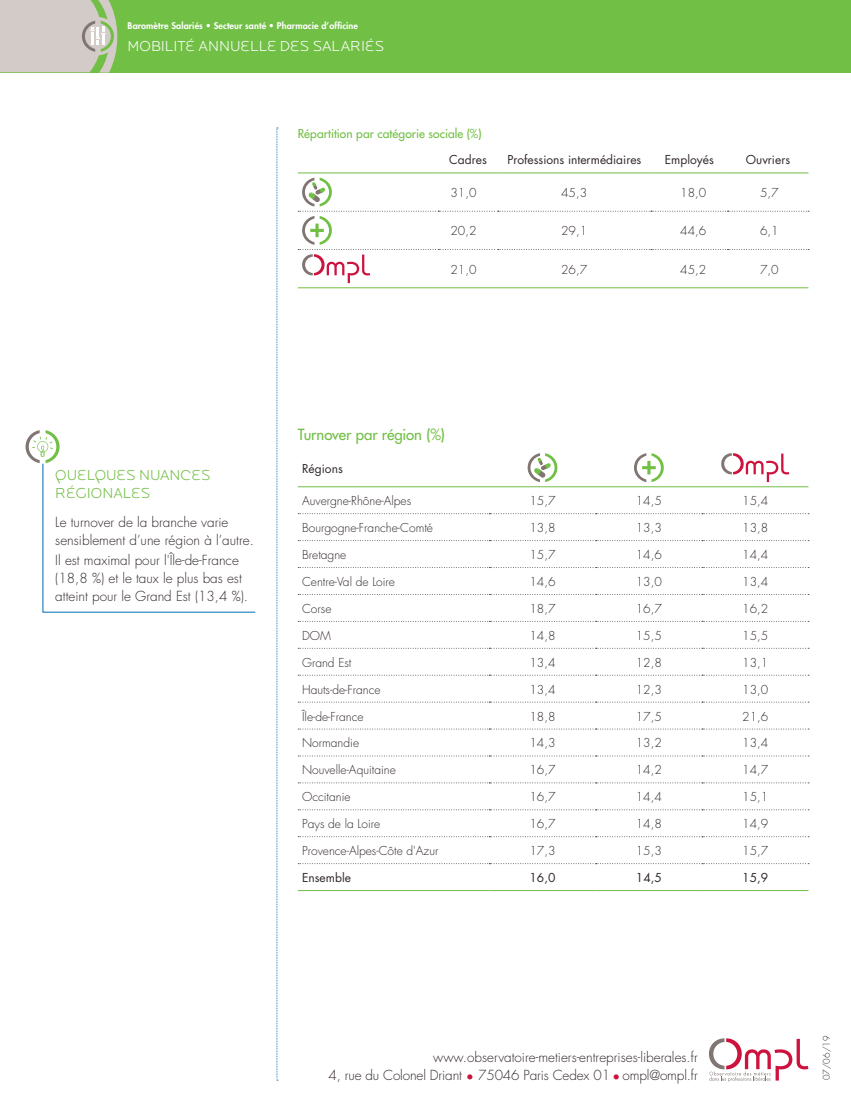
<style>
.page{position:relative;width:851px;height:1106px;background:#fff}
.page>*{position:absolute;margin:0;border:0;box-sizing:border-box;transform-origin:0 0}
.Grand_titre_verso{font:300 15px "Locator Display";color:#fff}
.HORS_TEXTE_titre{font:300 15px/18px "Locator Display";color:#71bf44}
.titre_tab_graph{font:500 15px "Futura Std";letter-spacing:-.01em;color:#71bf44}
.HORS_TEXTE_texte{font:300 13.5px/18px "Futura Std";color:#32292a}
.texte_tableau{font:300 12px "Futura Std";color:#32292a}
.texte_tableau_entete{font:12px "Futura Std";color:#32292a}
.sous_titre_tableau{font:500 12px "Futura Std";letter-spacing:.005em;color:#71bf44}
.texte_tableau_entete-2{font:300 12px "Futura Std";color:#32292a}
.t1{font:800 9px "Futura Std";letter-spacing:.01em;color:#fff}
.t2{font:300 9px "Futura Std";color:#32292a}
.s1{color:#cd123d}
</style>
<div class="page">
<div style="left:0;top:0;width:850px;height:72px;background:#71bf44"></div>
<svg style="left:276px;top:128px;width:2px;height:952px;background:#c4dced"></svg>
<svg style="left:0;top:0;width:117px;height:73px;background:#cac9bd"></svg>
<svg style="left:709px;top:1038px;width:99px;height:43px"></svg>
<svg style="left:298px;top:173px;width:510px;height:5px"></svg>
<hr style="left:298px;top:172px;width:140px;height:1px;background:#71bf44">
<hr style="left:298px;top:287px;width:140px;height:1px;background:#71bf44">
<hr style="left:438px;top:287px;width:59px;height:1px;background:#71bf44">
<hr style="left:497px;top:287px;width:154px;height:1px;background:#71bf44">
<hr style="left:651px;top:287px;width:76px;height:1px;background:#71bf44">
<hr style="left:727px;top:287px;width:81px;height:1px;background:#71bf44">
<hr style="left:438px;top:172px;width:59px;height:1px;background:#71bf44">
<hr style="left:497px;top:172px;width:154px;height:1px;background:#71bf44">
<hr style="left:651px;top:172px;width:76px;height:1px;background:#71bf44">
<hr style="left:727px;top:172px;width:81px;height:1px;background:#71bf44">
<svg style="left:298px;top:178px;width:510px;height:105px"></svg>
<svg style="left:298px;top:487px;width:510px;height:351px"></svg>
<svg style="left:298px;top:513px;width:510px;height:1px"></svg>
<svg style="left:298px;top:540px;width:510px;height:1px"></svg>
<svg style="left:298px;top:567px;width:510px;height:1px"></svg>
<svg style="left:298px;top:594px;width:510px;height:1px"></svg>
<svg style="left:298px;top:621px;width:510px;height:1px"></svg>
<svg style="left:298px;top:648px;width:510px;height:1px"></svg>
<svg style="left:298px;top:675px;width:510px;height:1px"></svg>
<svg style="left:298px;top:701px;width:510px;height:1px"></svg>
<svg style="left:298px;top:728px;width:510px;height:1px"></svg>
<svg style="left:298px;top:755px;width:510px;height:1px"></svg>
<svg style="left:298px;top:782px;width:510px;height:1px"></svg>
<svg style="left:298px;top:809px;width:510px;height:1px"></svg>
<svg style="left:298px;top:836px;width:510px;height:1px"></svg>
<svg style="left:298px;top:863px;width:510px;height:1px"></svg>
<hr style="left:298px;top:486px;width:191px;height:1px;background:#71bf44">
<hr style="left:489px;top:486px;width:106px;height:1px;background:#71bf44">
<hr style="left:595px;top:486px;width:107px;height:1px;background:#71bf44">
<hr style="left:702px;top:486px;width:106px;height:1px;background:#71bf44">
<hr style="left:298px;top:890px;width:191px;height:1px;background:#71bf44">
<hr style="left:489px;top:890px;width:106px;height:1px;background:#71bf44">
<hr style="left:595px;top:890px;width:107px;height:1px;background:#71bf44">
<hr style="left:702px;top:890px;width:106px;height:1px;background:#71bf44">
<svg style="left:527px;top:453px;width:30px;height:29px"></svg>
<svg style="left:634px;top:453px;width:29px;height:29px"></svg>
<svg style="left:721px;top:453px;width:68px;height:29px"></svg>
<svg style="left:26px;top:430px;width:230px;height:183px"></svg>
<p class="t1" style="left:128px;top:20px;width:232px">Baromètre Salariés • Secteur santé • Pharmacie d’officine</p>
<p class="Grand_titre_verso" style="left:128px;top:37px;width:258px">MOBILITÉ ANNUELLE DES SALARIÉS</p>
<p class="sous_titre_tableau" style="left:298px;top:126px;width:185px">Répartition par catégorie sociale (%)</p>
<p class="texte_tableau_entete" style="left:449px;top:152px;width:39px">Cadres</p>
<p class="texte_tableau_entete" style="left:507px;top:152px;width:135px">Professions intermédiaires</p>
<p class="texte_tableau_entete" style="left:664px;top:152px;width:51px">Employés</p>
<p class="texte_tableau_entete" style="left:745px;top:152px;width:46px">Ouvriers</p>
<p class="texte_tableau" style="left:450px;top:185px;width:28px">31,0</p>
<p class="texte_tableau" style="left:561px;top:185px;width:28px">45,3</p>
<p class="texte_tableau" style="left:680px;top:185px;width:28px">18,0</p>
<p class="texte_tableau" style="left:760px;top:185px;width:20px">5,7</p>
<p class="texte_tableau_entete-2" style="left:450px;top:224px;width:28px">20,2</p>
<p class="texte_tableau_entete-2" style="left:561px;top:224px;width:28px">29,1</p>
<p class="texte_tableau_entete-2" style="left:680px;top:224px;width:28px">44,6</p>
<p class="texte_tableau_entete-2" style="left:760px;top:224px;width:20px">6,1</p>
<p class="texte_tableau_entete-2" style="left:450px;top:262px;width:28px">21,0</p>
<p class="texte_tableau_entete-2" style="left:561px;top:262px;width:28px">26,7</p>
<p class="texte_tableau_entete-2" style="left:680px;top:262px;width:28px">45,2</p>
<p class="texte_tableau_entete-2" style="left:760px;top:262px;width:20px">7,0</p>
<p class="HORS_TEXTE_titre" style="left:55px;top:465px;width:157px">QUELQUES NUANCES<br>RÉGIONALES</p>
<p class="HORS_TEXTE_texte" style="left:55px;top:513px;width:200px">Le turnover de la branche varie sensiblement d’une région à l’autre.</p>
<p class="HORS_TEXTE_texte" style="left:55px;top:551px;width:194px">Il est maximal pour l'Île-de-France (18,8 %) et le taux le plus bas est atteint pour le Grand Est (13,4 %).</p>
<p class="titre_tab_graph" style="left:298px;top:425px;width:148px">Turnover par région (%)</p>
<p class="texte_tableau_entete" style="left:302px;top:460px;width:42px">Régions</p>
<p class="texte_tableau" style="left:302px;top:493px;width:111px">Auvergne-Rhône-Alpes</p>
<p class="texte_tableau" style="left:529px;top:493px;width:28px">15,7</p>
<p class="texte_tableau" style="left:635px;top:493px;width:28px">14,5</p>
<p class="texte_tableau" style="left:742px;top:493px;width:28px">15,4</p>
<p class="texte_tableau" style="left:302px;top:520px;width:132px">Bourgogne-Franche-Comté</p>
<p class="texte_tableau" style="left:529px;top:520px;width:28px">13,8</p>
<p class="texte_tableau" style="left:635px;top:520px;width:28px">13,3</p>
<p class="texte_tableau" style="left:742px;top:520px;width:28px">13,8</p>
<p class="texte_tableau" style="left:302px;top:547px;width:46px">Bretagne</p>
<p class="texte_tableau" style="left:529px;top:547px;width:28px">15,7</p>
<p class="texte_tableau" style="left:635px;top:547px;width:28px">14,6</p>
<p class="texte_tableau" style="left:742px;top:547px;width:28px">14,4</p>
<p class="texte_tableau" style="left:302px;top:574px;width:94px">Centre-Val de Loire</p>
<p class="texte_tableau" style="left:529px;top:574px;width:28px">14,6</p>
<p class="texte_tableau" style="left:635px;top:574px;width:28px">13,0</p>
<p class="texte_tableau" style="left:742px;top:574px;width:28px">13,4</p>
<p class="texte_tableau" style="left:302px;top:601px;width:31px">Corse</p>
<p class="texte_tableau" style="left:529px;top:601px;width:28px">18,7</p>
<p class="texte_tableau" style="left:635px;top:601px;width:28px">16,7</p>
<p class="texte_tableau" style="left:742px;top:601px;width:28px">16,2</p>
<p class="texte_tableau" style="left:302px;top:628px;width:30px">DOM</p>
<p class="texte_tableau" style="left:529px;top:628px;width:28px">14,8</p>
<p class="texte_tableau" style="left:635px;top:628px;width:28px">15,5</p>
<p class="texte_tableau" style="left:742px;top:628px;width:28px">15,5</p>
<p class="texte_tableau" style="left:302px;top:655px;width:51px">Grand Est</p>
<p class="texte_tableau" style="left:529px;top:655px;width:28px">13,4</p>
<p class="texte_tableau" style="left:635px;top:655px;width:28px">12,8</p>
<p class="texte_tableau" style="left:742px;top:655px;width:28px">13,1</p>
<p class="texte_tableau" style="left:302px;top:682px;width:80px">Hauts-de-France</p>
<p class="texte_tableau" style="left:529px;top:682px;width:28px">13,4</p>
<p class="texte_tableau" style="left:635px;top:682px;width:28px">12,3</p>
<p class="texte_tableau" style="left:742px;top:682px;width:28px">13,0</p>
<p class="texte_tableau" style="left:302px;top:709px;width:63px">Île-de-France</p>
<p class="texte_tableau" style="left:529px;top:709px;width:28px">18,8</p>
<p class="texte_tableau" style="left:635px;top:709px;width:28px">17,5</p>
<p class="texte_tableau" style="left:742px;top:709px;width:28px">21,6</p>
<p class="texte_tableau" style="left:302px;top:735px;width:59px">Normandie</p>
<p class="texte_tableau" style="left:529px;top:735px;width:28px">14,3</p>
<p class="texte_tableau" style="left:635px;top:735px;width:28px">13,2</p>
<p class="texte_tableau" style="left:742px;top:735px;width:28px">13,4</p>
<p class="texte_tableau" style="left:302px;top:762px;width:95px">Nouvelle-Aquitaine</p>
<p class="texte_tableau" style="left:529px;top:762px;width:28px">16,7</p>
<p class="texte_tableau" style="left:635px;top:762px;width:28px">14,2</p>
<p class="texte_tableau" style="left:742px;top:762px;width:28px">14,7</p>
<p class="texte_tableau" style="left:302px;top:789px;width:50px">Occitanie</p>
<p class="texte_tableau" style="left:529px;top:789px;width:28px">16,7</p>
<p class="texte_tableau" style="left:635px;top:789px;width:28px">14,4</p>
<p class="texte_tableau" style="left:742px;top:789px;width:28px">15,1</p>
<p class="texte_tableau" style="left:302px;top:816px;width:80px">Pays de la Loire</p>
<p class="texte_tableau" style="left:529px;top:816px;width:28px">16,7</p>
<p class="texte_tableau" style="left:635px;top:816px;width:28px">14,8</p>
<p class="texte_tableau" style="left:742px;top:816px;width:28px">14,9</p>
<p class="texte_tableau" style="left:302px;top:843px;width:138px">Provence-Alpes-Côte d'Azur</p>
<p class="texte_tableau" style="left:529px;top:843px;width:28px">17,3</p>
<p class="texte_tableau" style="left:635px;top:843px;width:28px">15,3</p>
<p class="texte_tableau" style="left:742px;top:843px;width:28px">15,7</p>
<p class="texte_tableau_entete" style="left:302px;top:870px;width:50px">Ensemble</p>
<p class="texte_tableau_entete" style="left:529px;top:870px;width:27px">16,0</p>
<p class="texte_tableau_entete" style="left:635px;top:870px;width:27px">14,5</p>
<p class="texte_tableau_entete" style="left:742px;top:870px;width:27px">15,9</p>
<p class="HORS_TEXTE_texte" style="left:433px;top:1048px;width:266px">www.observatoire-metiers-entreprises-liberales.fr</p>
<p class="HORS_TEXTE_texte" style="left:328px;top:1066px;width:371px">4, rue du Colonel Driant <span class="s1">•</span> 75046 Paris Cedex 01 <span class="s1">•</span> ompl@ompl.fr</p>
<p class="t2" style="left:820px;top:1080px;width:46px;rotate:-90deg">07/06/19</p>
</div>
